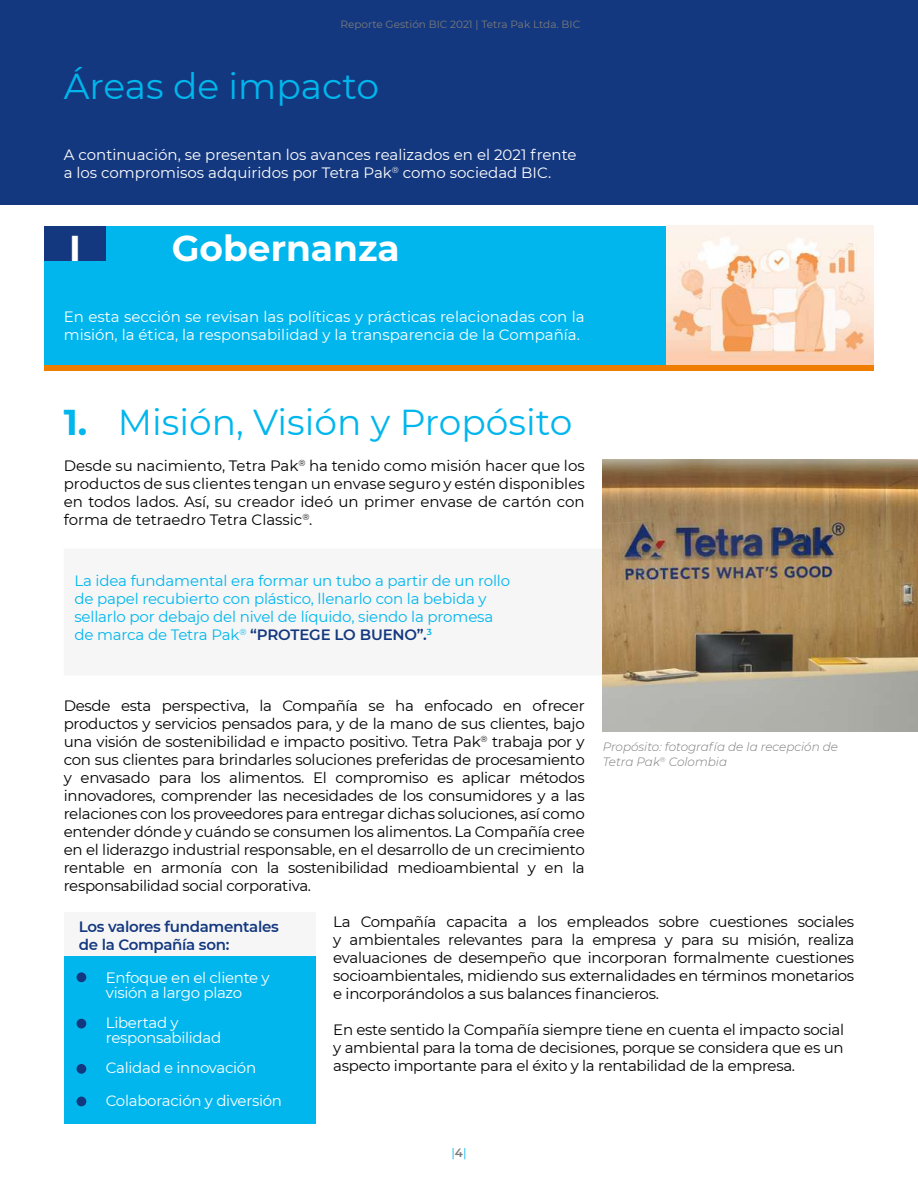
<style>
.page{position:relative;width:918px;height:1188px;background:#fff}
.page>*{position:absolute;margin:0;border:0;box-sizing:border-box;transform-origin:0 0}
.t1{font:36px "Montserrat";color:#00b6ed}
.t2{font:700 36px "Montserrat";color:#fff}
.t3{font:15px/18px "Montserrat";letter-spacing:-.02em;color:#000;text-align:justify}
.t4{font:15px/18px "Montserrat";color:#fff}
.t5{font:15px/18px "Montserrat";letter-spacing:-.01em;color:#00b6ed}
.t6{font:15px/15px "Montserrat";letter-spacing:-.02em;color:#fff;text-align:center}
.t7{font:600 15px/18px "Montserrat";letter-spacing:-.02em;color:#14387f}
.t8{font:italic 300 12px/14.4px "Montserrat";color:#7c7b7b}
.t9{font:12px "Montserrat";color:#00b6ed}
.t10{font:10.5px "Montserrat";color:#7c7b7b}
.s1{font-weight:700}
.s2{font-weight:600;color:#14387f}
.s3{font-weight:600;color:#7c7b7b}
</style>
<div class="page">
<div style="left:0;top:0;width:918px;height:204px;background:#14387f"></div>
<div style="left:44px;top:226px;width:830px;height:139px;background:#00b6ed"></div>
<div style="left:64px;top:956px;width:251px;height:168px;background:#00b6ed"></div>
<div style="left:64px;top:913px;width:251px;height:43px;background:#f6f6f6"></div>
<div style="left:44px;top:226px;width:62px;height:35px;background:#14387f"></div>
<img style="left:603px;top:459px;width:315px;height:272px">
<div style="left:77px;top:972px;width:9px;height:10px;background:#14387f;border-radius:50%"></div>
<div style="left:77px;top:1019px;width:9px;height:10px;background:#14387f;border-radius:50%"></div>
<div style="left:77px;top:1064px;width:9px;height:10px;background:#14387f;border-radius:50%"></div>
<div style="left:77px;top:1097px;width:9px;height:9px;background:#14387f;border-radius:50%"></div>
<div style="left:44px;top:365px;width:830px;height:6px;background:#ef7d00"></div>
<img style="left:666px;top:226px;width:208px;height:139px">
<p class="t10" style="left:340px;top:17px;width:241px">Reporte Gestión BIC 2021 | Tetra Pak Ltda. BIC</p>
<h1 class="t1" style="left:64px;top:61px;width:317px">Áreas de impacto</h1>
<p class="t4" style="left:64px;top:145px;width:514px">A continuación, se presentan los avances realizados en el 2021 frente a los compromisos adquiridos por Tetra Pak<sup>®</sup> como sociedad BIC.</p>
<h1 class="t2" style="left:69px;top:222px;width:13px">I</h1>
<h1 class="t2" style="left:172px;top:222px;width:229px">Gobernanza</h1>
<p class="t4" style="left:64px;top:307px;width:522px">En esta sección se revisan las políticas y prácticas relacionadas con la misión, la ética, la responsabilidad y la transparencia de la Compañía.</p>
<h1 class="t1" style="left:64px;top:397px;width:510px"><span class="s1">1.</span> Misión, Visión y Propósito</h1>
<p class="t3" style="left:64px;top:456px;width:522px">Desde su nacimiento, Tetra Pak<sup>®</sup> ha tenido como misión hacer que los productos de sus clientes tengan un envase seguro y estén disponibles en todos lados. Así, su creador ideó un primer envase de cartón con forma de tetraedro Tetra Classic<sup>®</sup>.</p>
<p class="t5" style="left:74px;top:571px;width:437px">La idea fundamental era formar un tubo a partir de un rollo de papel recubierto con plástico, llenarlo con la bebida y sellarlo por debajo del nivel de líquido, siendo la promesa de marca de Tetra Pak<sup>®</sup> <span class="s2">“PROTEGE LO BUENO”.</span><sup>3</sup></p>
<p class="t3" style="left:64px;top:697px;width:522px">Desde esta perspectiva, la Compañía se ha enfocado en ofrecer productos y servicios pensados para, y de la mano de sus clientes, bajo una visión de sostenibilidad e impacto positivo. Tetra Pak<sup>®</sup> trabaja por y con sus clientes para brindarles soluciones preferidas de procesamiento y envasado para los alimentos. El compromiso es aplicar métodos innovadores, comprender las necesidades de los consumidores y a las relaciones con los proveedores para entregar dichas soluciones, así como entender dónde y cuándo se consumen los alimentos. La Compañía cree en el liderazgo industrial responsable, en el desarrollo de un crecimiento rentable en armonía con la sostenibilidad medioambiental y en la responsabilidad social corporativa.</p>
<p class="t7" style="left:79px;top:917px;width:201px">Los valores fundamentales de la Compañía son:</p>
<p class="t6" style="left:79px;top:970px;width:192px">• Enfoque en el cliente y visión a largo plazo</p>
<p class="t6" style="left:106px;top:1015px;width:117px;text-align:left;text-indent:-27px">• Libertad y responsabilidad</p>
<p class="t6" style="left:79px;top:1060px;width:179px">• Calidad e innovación</p>
<p class="t6" style="left:79px;top:1093px;width:205px">• Colaboración y diversión</p>
<p class="t8" style="left:603px;top:740px;width:237px">Propósito: fotografía de la recepción de<br>Tetra Pak<sup>®</sup> Colombia</p>
<p class="t3" style="left:333px;top:912px;width:522px">La Compañía capacita a los empleados sobre cuestiones sociales y ambientales relevantes para la empresa y para su misión, realiza evaluaciones de desempeño que incorporan formalmente cuestiones socioambientales, midiendo sus externalidades en términos monetarios e incorporándolos a sus balances financieros.</p>
<p class="t3" style="left:333px;top:1020px;width:512px">En este sentido la Compañía siempre tiene en cuenta el impacto social y ambiental para la toma de decisiones, porque se considera que es un aspecto importante para el éxito y la rentabilidad de la empresa.</p>
<p class="t9" style="left:451px;top:1145px;width:17px">|<span class="s3">4</span>|</p>
</div>
